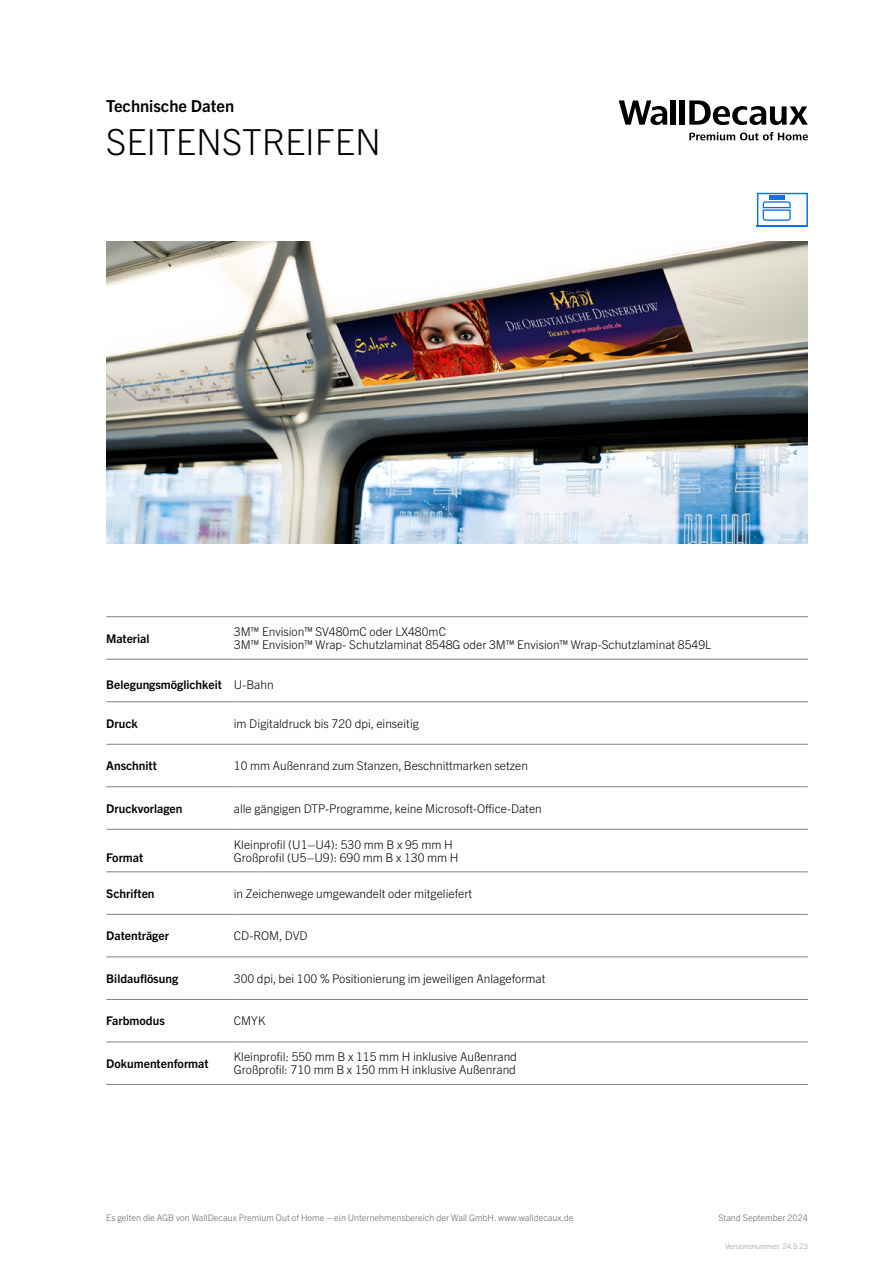
<style>
.page{position:relative;width:893px;height:1263px;background:#fff}
.page>*{position:absolute;margin:0;border:0;box-sizing:border-box;transform-origin:0 0}
.t1{font:300 36px "Trade Gothic Next LT Pro";color:#000}
.t2{font:700 16.5px "Trade Gothic Next LT Pro";color:#000}
.t3{font:300 12px/12.8px "Trade Gothic Next LT Pro";color:#000}
.t4{font:700 12px "Trade Gothic Next LT Pro";color:#000}
.t5{font:300 9px "Trade Gothic Next LT Pro";color:#646463}
.t6{font:300 9px "Trade Gothic Next LT Pro";color:#5d6668}
.t7{font:300 7.5px "Trade Gothic Next LT Pro";color:#98989c}
.s1{font-weight:300}
</style>
<div class="page">
<hr style="left:234px;top:659px;width:574px;height:1px;background:#828282">
<hr style="left:234px;top:744px;width:574px;height:1px;background:#828282">
<hr style="left:234px;top:786px;width:574px;height:1px;background:#828282">
<hr style="left:234px;top:829px;width:574px;height:1px;background:#828282">
<hr style="left:234px;top:871px;width:574px;height:1px;background:#828282">
<hr style="left:234px;top:914px;width:574px;height:1px;background:#828282">
<hr style="left:234px;top:956px;width:574px;height:1px;background:#828282">
<hr style="left:234px;top:701px;width:574px;height:1px;background:#828282">
<hr style="left:234px;top:999px;width:574px;height:1px;background:#828282">
<hr style="left:234px;top:1041px;width:574px;height:1px;background:#828282">
<hr style="left:234px;top:1084px;width:574px;height:1px;background:#828282">
<hr style="left:234px;top:616px;width:574px;height:1px;background:#828282">
<hr style="left:106px;top:616px;width:128px;height:1px;background:#828282">
<hr style="left:106px;top:659px;width:128px;height:1px;background:#828282">
<hr style="left:106px;top:701px;width:128px;height:1px;background:#828282">
<hr style="left:106px;top:744px;width:128px;height:1px;background:#828282">
<hr style="left:106px;top:786px;width:128px;height:1px;background:#828282">
<hr style="left:106px;top:829px;width:128px;height:1px;background:#828282">
<hr style="left:106px;top:871px;width:128px;height:1px;background:#828282">
<hr style="left:106px;top:914px;width:128px;height:1px;background:#828282">
<hr style="left:106px;top:956px;width:128px;height:1px;background:#828282">
<hr style="left:106px;top:999px;width:128px;height:1px;background:#828282">
<hr style="left:106px;top:1041px;width:128px;height:1px;background:#828282">
<hr style="left:106px;top:1084px;width:128px;height:1px;background:#828282">
<img style="left:106px;top:241px;width:702px;height:303px">
<div style="left:671px;top:100px;width:5px;height:25px;background:#000"></div>
<div style="left:679px;top:100px;width:5px;height:25px;background:#000"></div>
<svg style="left:689px;top:100px;width:119px;height:25px"></svg>
<svg style="left:619px;top:100px;width:48px;height:25px"></svg>
<svg style="left:689px;top:132px;width:119px;height:8px"></svg>
<svg style="left:757px;top:193px;width:51px;height:32px"></svg>
<hr style="left:757px;top:225px;width:51px;height:2px;background:#0873f0">
<h2 class="t2" style="left:106px;top:94px;width:129px">Technische Daten</h2>
<h1 class="t1" style="left:106px;top:117px;width:276px">SEITENSTREIFEN</h1>
<p class="t4" style="left:106px;top:630px;width:45px">Material</p>
<p class="t3" style="left:234px;top:625px;width:479px">3M™ Envision™ SV480mC oder LX480mC<br>3M™ Envision™ Wrap- Schutzlaminat 8548G oder 3M™ Envision™ Wrap-Schutzlaminat 8549L</p>
<p class="t4" style="left:106px;top:676px;width:169px">Belegungsmöglichkeit <span class="s1">U-Bahn</span></p>
<p class="t4" style="left:106px;top:715px;width:33px">Druck</p>
<p class="t3" style="left:234px;top:716px;width:187px">im Digitaldruck bis 720 dpi, einseitig</p>
<p class="t4" style="left:106px;top:757px;width:52px">Anschnitt</p>
<p class="t3" style="left:234px;top:759px;width:296px">10 mm Außenrand zum Stanzen, Beschnittmarken setzen</p>
<p class="t4" style="left:106px;top:800px;width:78px">Druckvorlagen</p>
<p class="t3" style="left:234px;top:801px;width:309px">alle gängigen DTP-Programme, keine Microsoft-Office-Daten</p>
<p class="t4" style="left:106px;top:849px;width:38px">Format</p>
<p class="t3" style="left:234px;top:837px;width:226px">Kleinprofil (U1–U4): 530 mm B x 95 mm H<br>Großprofil (U5–U9): 690 mm B x 130 mm H</p>
<p class="t4" style="left:106px;top:885px;width:50px">Schriften</p>
<p class="t3" style="left:234px;top:886px;width:240px">in Zeichenwege umgewandelt oder mitgeliefert</p>
<p class="t4" style="left:106px;top:927px;width:64px">Datenträger</p>
<p class="t3" style="left:234px;top:929px;width:75px">CD-ROM, DVD</p>
<p class="t4" style="left:106px;top:970px;width:73px">Bildauflösung</p>
<p class="t3" style="left:234px;top:971px;width:313px">300 dpi, bei 100 % Positionierung im jeweiligen Anlageformat</p>
<p class="t4" style="left:106px;top:1012px;width:60px">Farbmodus</p>
<p class="t3" style="left:234px;top:1014px;width:33px">CMYK</p>
<p class="t4" style="left:106px;top:1055px;width:104px">Dokumentenformat</p>
<p class="t3" style="left:234px;top:1050px;width:285px">Kleinprofil: 550 mm B x 115 mm H inklusive Außenrand<br>Großprofil: 710 mm B x 150 mm H inklusive Außenrand</p>
<p class="t5" style="left:106px;top:1211px;width:469px">Es gelten die AGB von WallDecaux Premium Out of Home – ein Unternehmensbereich der Wall GmbH. www.walldecaux.de</p>
<p class="t6" style="left:718px;top:1211px;width:91px">Stand September 2024</p>
<p class="t7" style="left:725px;top:1241px;width:84px">Versionsnummer: 24.9.23</p>
</div>
